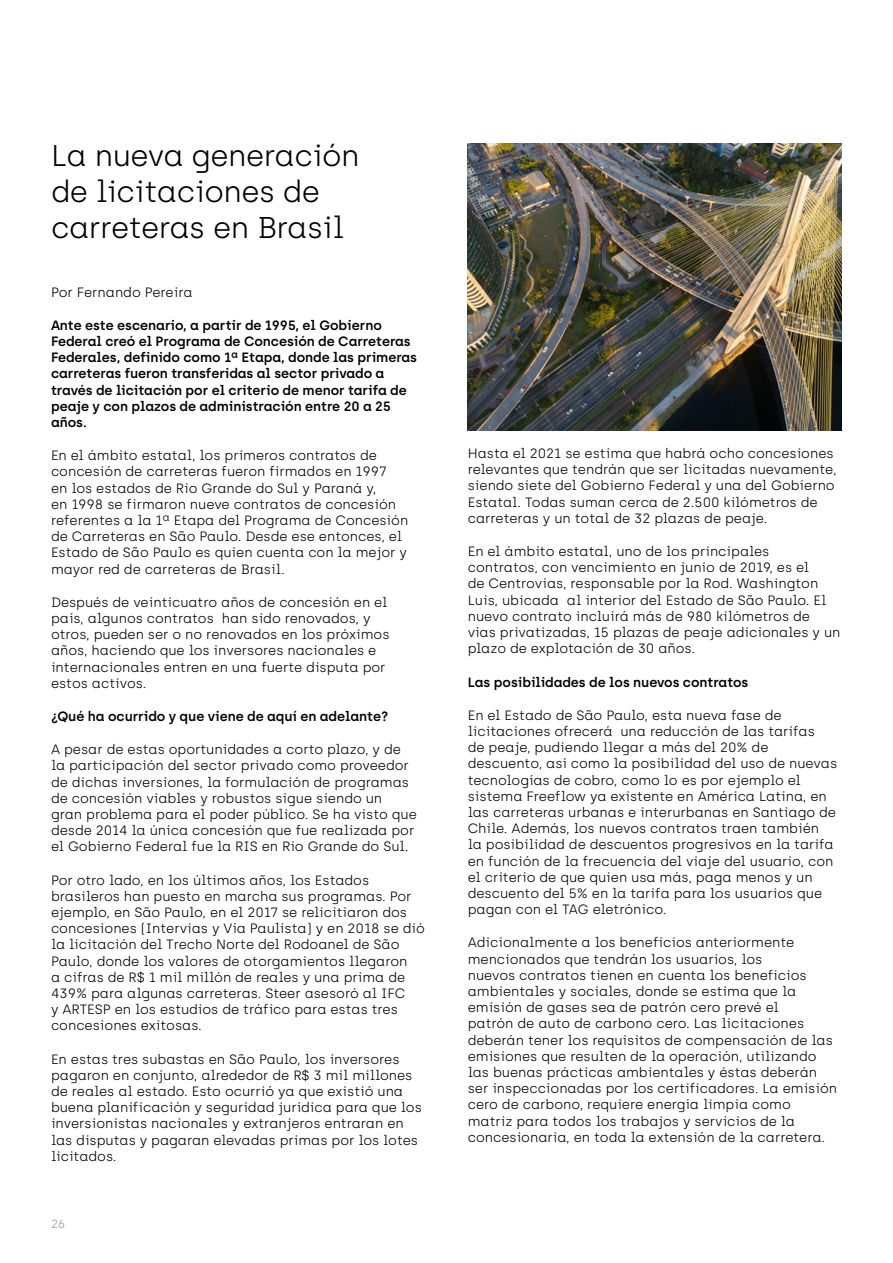
<style>
.page{position:relative;width:893px;height:1263px;background:#fff}
.page>*{position:absolute;margin:0;border:0;box-sizing:border-box;transform-origin:0 0}
.t1{font:300 30px/36px "Archia";letter-spacing:-.02em;color:#000}
.t2{font:300 13.5px/16.2px "Archia";letter-spacing:-.005em;color:#000}
.t3{font:600 13.5px/16.2px "Archia";letter-spacing:-.005em;color:#000}
.t4{font:300 12px "Archia";color:#9e9ca1}
</style>
<div class="page">
<img style="left:468px;top:143px;width:374px;height:288px">
<h1 class="t1" style="left:51px;top:137px;width:310px">La nueva generación de licitaciones de carreteras en Brasil</h1>
<p class="t2" style="left:51px;top:284px;width:143px">Por Fernando Pereira</p>
<p class="t3" style="left:51px;top:317px;width:368px">Ante este escenario, a partir de 1995, el Gobierno Federal creó el Programa de Concesión de Carreteras Federales, definido como 1ª Etapa, donde las primeras carreteras fueron transferidas al sector privado a través de licitación por el criterio de menor tarifa de peaje y con plazos de administración entre 20 a 25 años.</p>
<p class="t2" style="left:51px;top:447px;width:359px">En el ámbito estatal, los primeros contratos de concesión de carreteras fueron firmados en 1997<br>en los estados de Rio Grande do Sul y Paraná y,<br>en 1998 se firmaron nueve contratos de concesión referentes a la 1ª Etapa del Programa de Concesión de Carreteras en São Paulo. Desde ese entonces, el Estado de São Paulo es quien cuenta con la mejor y mayor red de carreteras de Brasil.</p>
<p class="t2" style="left:51px;top:594px;width:340px">Después de veinticuatro años de concesión en el país, algunos contratos han sido renovados, y otros, pueden ser o no renovados en los próximos años, haciendo que los inversores nacionales e internacionales entren en una fuerte disputa por estos activos.</p>
<p class="t3" style="left:51px;top:708px;width:339px">¿Qué ha ocurrido y que viene de aquí en adelante?</p>
<p class="t2" style="left:51px;top:741px;width:367px">A pesar de estas oportunidades a corto plazo, y de la participación del sector privado como proveedor de dichas inversiones, la formulación de programas de concesión viables y robustos sigue siendo un<br>gran problema para el poder público. Se ha visto que desde 2014 la única concesión que fue realizada por el Gobierno Federal fue la RIS en Rio Grande do Sul.</p>
<p class="t2" style="left:51px;top:872px;width:375px">Por otro lado, en los últimos años, los Estados brasileros han puesto en marcha sus programas. Por ejemplo, en São Paulo, en el 2017 se relicitiaron dos concesiones (Intervias y Vía Paulista) y en 2018 se dió la licitación del Trecho Norte del Rodoanel de São Paulo, donde los valores de otorgamientos llegaron<br>a cifras de R$ 1 mil millón de reales y una prima de 439% para algunas carreteras. Steer asesoró al IFC<br>y ARTESP en los estudios de tráfico para estas tres concesiones exitosas.</p>
<p class="t2" style="left:51px;top:1051px;width:372px">En estas tres subastas en São Paulo, los inversores pagaron en conjunto, alrededor de R$ 3 mil millones de reales al estado. Esto ocurrió ya que existió una buena planificación y seguridad jurídica para que los inversionistas nacionales y extranjeros entraran en las disputas y pagaran elevadas primas por los lotes licitados.</p>
<p class="t4" style="left:51px;top:1217px;width:16px">26</p>
<p class="t2" style="left:468px;top:445px;width:370px">Hasta el 2021 se estima que habrá ocho concesiones relevantes que tendrán que ser licitadas nuevamente, siendo siete del Gobierno Federal y una del Gobierno Estatal. Todas suman cerca de 2.500 kilómetros de carreteras y un total de 32 plazas de peaje.</p>
<p class="t2" style="left:468px;top:543px;width:374px">En el ámbito estatal, uno de los principales contratos, con vencimiento en junio de 2019, es el<br>de Centrovias, responsable por la Rod. Washington Luis, ubicada al interior del Estado de São Paulo. El nuevo contrato incluirá más de 980 kilómetros de vías privatizadas, 15 plazas de peaje adicionales y un plazo de explotación de 30 años.</p>
<p class="t3" style="left:468px;top:673px;width:282px">Las posibilidades de los nuevos contratos</p>
<p class="t2" style="left:468px;top:707px;width:371px">En el Estado de São Paulo, esta nueva fase de licitaciones ofrecerá una reducción de las tarifas<br>de peaje, pudiendo llegar a más del 20% de descuento, así como la posibilidad del uso de nuevas tecnologías de cobro, como lo es por ejemplo el sistema Freeflow ya existente en América Latina, en las carreteras urbanas e interurbanas en Santiago de Chile. Además, los nuevos contratos traen también<br>la posibilidad de descuentos progresivos en la tarifa en función de la frecuencia del viaje del usuario, con el criterio de que quien usa más, paga menos y un descuento del 5% en la tarifa para los usuarios que pagan con el TAG eletrónico.</p>
<p class="t2" style="left:468px;top:934px;width:371px">Adicionalmente a los beneficios anteriormente mencionados que tendrán los usuarios, los<br>nuevos contratos tienen en cuenta los beneficios ambientales y sociales, donde se estima que la emisión de gases sea de patrón cero prevé el<br>patrón de auto de carbono cero. Las licitaciones deberán tener los requisitos de compensación de las emisiones que resulten de la operación, utilizando las buenas prácticas ambientales y éstas deberán ser inspeccionadas por los certificadores. La emisión cero de carbono, requiere energía limpia como matriz para todos los trabajos y servicios de la concesionaria, en toda la extensión de la carretera.</p>
</div>
